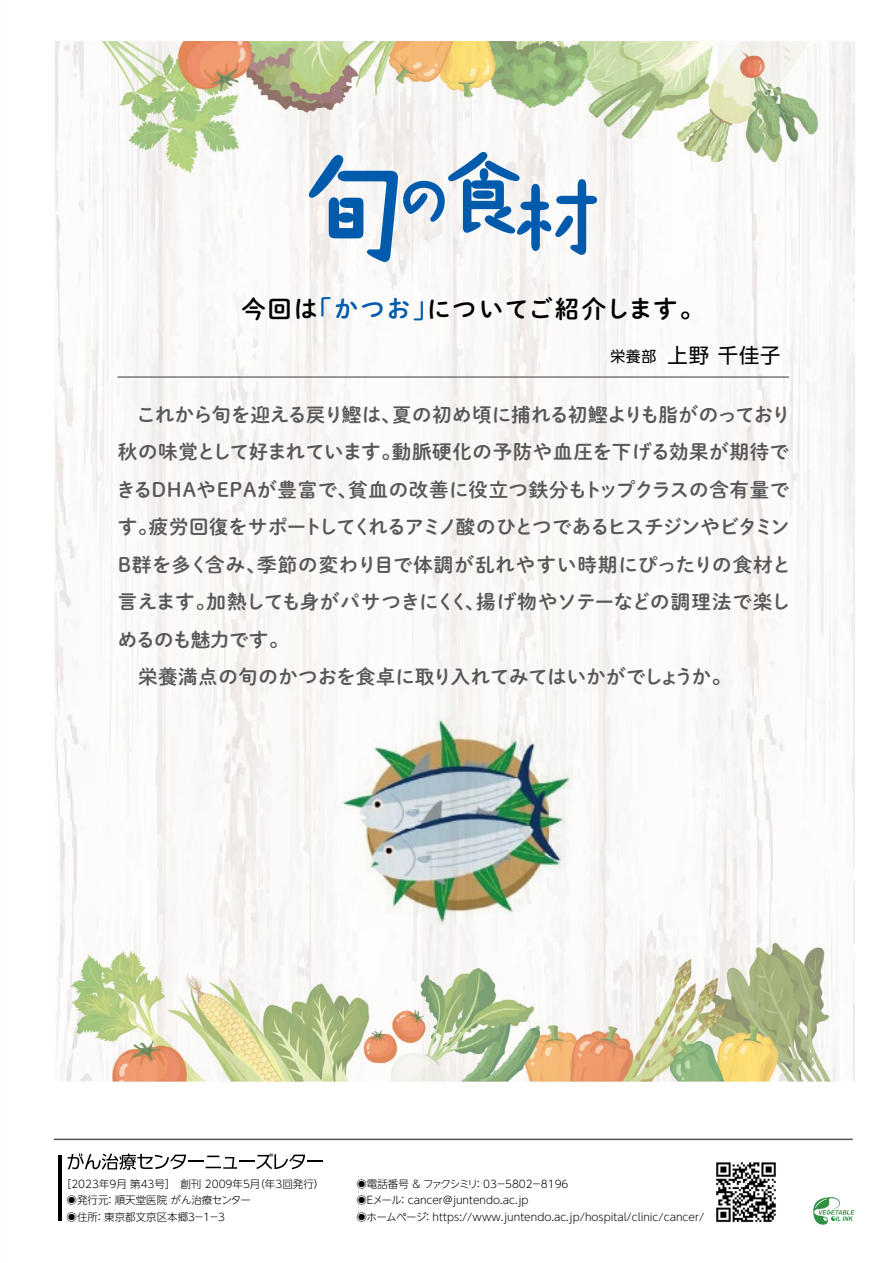
<style>
.page{position:relative;width:893px;height:1263px;background:#fff}
.page>*{position:absolute;margin:0;border:0;box-sizing:border-box;transform-origin:0 0}
.t1{font:24.3px "Shuei M Go Std B";letter-spacing:.045em;color:#000}
.t2{font:24.3px "Shuei M Go Std B";color:#005bac}
.t3{font:24.3px "Shuei M Go Std B";letter-spacing:.065em;color:#000}
.t4{font:20.25px "UD Shin Go NT Pro";letter-spacing:.05em;color:#000}
.t5{font:19.5px/37.5px "Shuei M Go Std B";color:#595757}
.t6{font:19.5px/37.5px "Shuei M Go Std B";letter-spacing:-.025em;color:#595757}
.t7{font:19.5px/37.5px "Shuei M Go Std B";letter-spacing:.025em;color:#595757}
.t8{font:19.5px "Shuei M Go Std B";letter-spacing:.04em;color:#595757}
.t9{font:14.85px "UD Shin Go NT Pro";color:#000}
.t10{font:300 10.5px/16.5px "UD Shin Go NT Pro";color:#000}
</style>
<div class="page">
<hr style="left:0;top:0;width:1px;height:1263px;background:#fffdf0">
<img style="left:55px;top:42px;width:800px;height:1039px">
<svg style="left:813px;top:1197px;width:41px;height:28px"></svg>
<svg style="left:68px;top:1153px;width:254px;height:17px"></svg>
<hr style="left:58px;top:1155px;width:4px;height:66px;background:#000">
<img style="left:716px;top:1162px;width:60px;height:61px">
<hr style="left:54px;top:1138px;width:799px;height:2px;background:#595757">
<img style="left:335px;top:708px;width:241px;height:241px">
<svg style="left:309px;top:152px;width:288px;height:110px"></svg>
<hr style="left:118px;top:376px;width:671px;height:2px;background:#595757">
<h1 class="t1" style="left:427px;top:291px;width:279px">についてご紹介します。</h1>
<h1 class="t2" style="left:308px;top:291px;width:131px">「かつお」</h1>
<h1 class="t3" style="left:215px;top:291px;width:105px">　今回は</h1>
<h3 class="t9" style="left:610px;top:344px;width:48px">栄養部</h3>
<h2 class="t4" style="left:667px;top:339px;width:115px">上野千佳子</h2>
<h3 class="t5" style="left:392px;top:395px;width:401px">夏の初め頃に捕れる初鰹よりも脂がのっており</h3>
<h3 class="t7" style="left:392px;top:395px;width:399px;text-indent:-274px">　これから旬を迎える戻り鰹は、<br>動脈硬化の予防や血圧を下げる効果が期待で</h3>
<h3 class="t5" style="left:348px;top:433px;width:443px;text-indent:-230px">秋の味覚として好まれています。<br>貧血の改善に役立つ鉄分もトップクラスの含有量で</h3>
<h3 class="t6" style="left:149px;top:470px;width:642px;text-indent:-33px">きるDHAやEPAが豊富で、<br>疲労回復をサポートしてくれるアミノ酸のひとつであるヒスチジンやビタミン</h3>
<h3 class="t5" style="left:118px;top:508px;width:41px">す。</h3>
<h3 class="t8" style="left:257px;top:550px;width:535px">季節の変わり目で体調が乱れやすい時期にぴったりの食材と</h3>
<h3 class="t5" style="left:207px;top:545px;width:586px;text-indent:-89px">B群を多く含み、<br>加熱しても身がパサつきにくく揚げ物やソテーなどの調理法で楽し</h3>
<h3 class="t5" style="left:118px;top:583px;width:615px">言えます。<br>めるのも魅力です。<br>　栄養満点の旬のかつおを食卓に取り入れてみてはいかがでしょうか。</h3>
<h3 class="t5" style="left:465px;top:583px;width:21px">、</h3>
<p class="t10" style="left:105px;top:1175px;width:221px;text-indent:-44px">［2023年9月第43号］　創刊 2009年5 （月年3回発行(：順天堂医院がん治療センター</p>
<p class="t10" style="left:94px;top:1192px;width:132px;text-indent:-28px">◉発行元<br>：東京都文京区本郷3－1－3</p>
<p class="t10" style="left:67px;top:1208px;width:33px">◉住所</p>
<p class="t10" style="left:398px;top:1175px;width:132px;text-indent:-41px">◉電話番号＆ファクシミリ：cancer@juntendo.ac.jp</p>
<p class="t10" style="left:473px;top:1175px;width:97px">：03－5802－8196</p>
<p class="t10" style="left:356px;top:1192px;width:47px">◉Eメール</p>
<p class="t10" style="left:356px;top:1208px;width:72px">◉ホームページ</p>
<p class="t10" style="left:423px;top:1208px;width:283px">：https://www.juntendo.ac.jp/hospital/clinic/cancer/</p>
</div>
